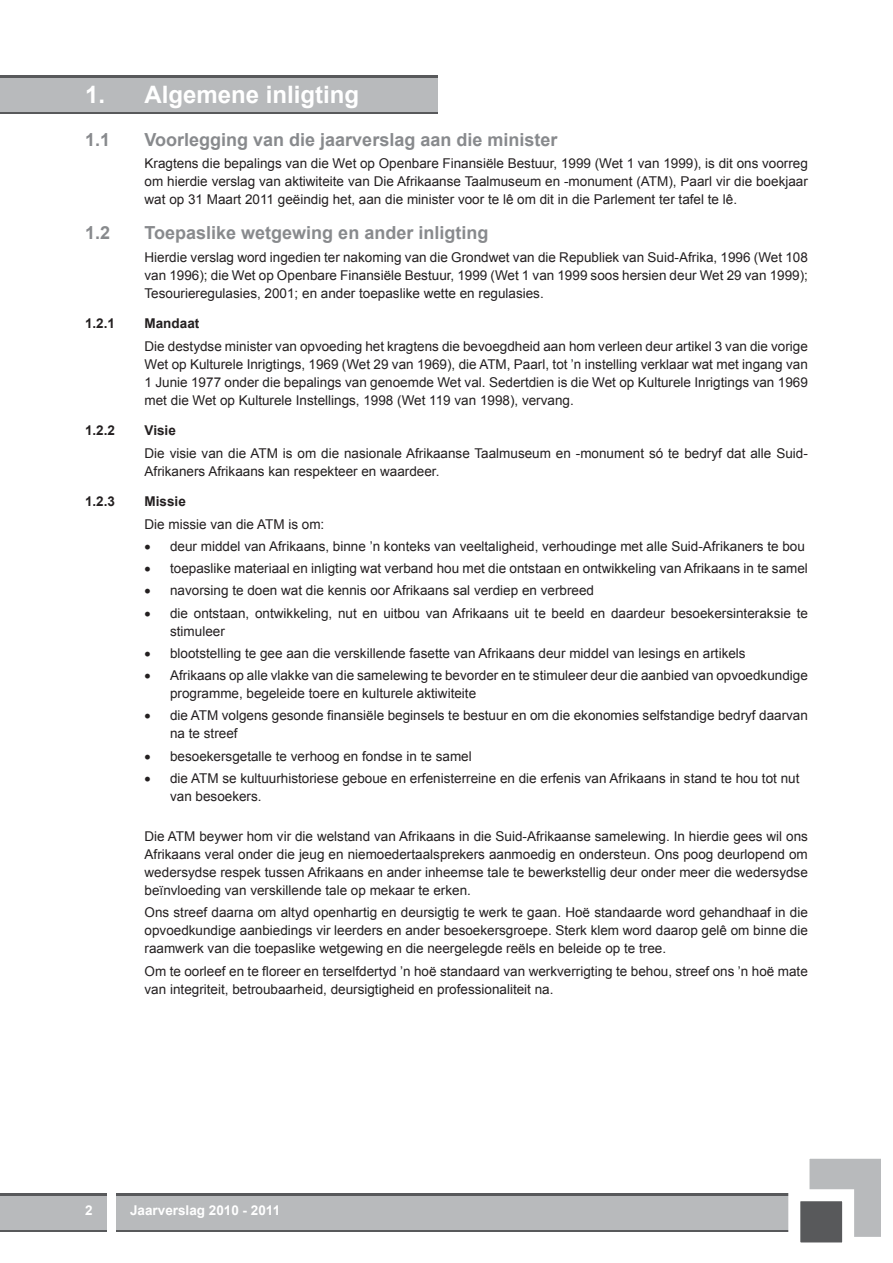
<style>
.page{position:relative;width:893px;height:1263px;background:#fff}
.page>*{position:absolute;margin:0;border:0;box-sizing:border-box;transform-origin:0 0}
.t1{font:700 24px "Arial";color:#fff}
.t2{font:700 18px "Arial";color:#888a8d}
.t3{font:13.5px/18px "Arial";color:#231f20}
.t4{font:700 13.5px "Arial";color:#231f20}
.t5{font:700 13.5px "Arial";color:#fff}
</style>
<div class="page">
<div style="left:0;top:76px;width:438px;height:38px;background:linear-gradient(to right,#58595b,#58595b)"></div>
<div style="left:0;top:78px;width:438px;height:33px;background:#b8babc"></div>
<div style="left:0;top:1194px;width:107px;height:38px;background:linear-gradient(to right,#58595b,#58595b)"></div>
<div style="left:0;top:1196px;width:107px;height:33px;background:#b8babc"></div>
<svg style="left:117px;top:1194px;width:671px;height:38px;fill:#58595b"></svg>
<div style="left:117px;top:1196px;width:776px;height:33px;background:#b8babc"></div>
<div style="left:803px;top:1153px;width:84px;height:90px;background:#b8babc"></div>
<div style="left:797px;top:1147px;width:96px;height:102px;border:12px solid #fff"></div>
<div style="left:794px;top:1195px;width:54px;height:53px;background:#58595b"></div>
<div style="left:788px;top:1189px;width:66px;height:65px;border:12px solid #fff"></div>
<h1 class="t1" style="left:85px;top:78px;width:276px">1. Algemene inligting</h1>
<h2 class="t2" style="left:85px;top:128px;width:27px">1.1</h2>
<h2 class="t2" style="left:145px;top:128px;width:414px">Voorlegging van die jaarverslag aan die minister</h2>
<p class="t3" style="left:145px;top:155px;width:665px;text-align:justify">Kragtens die bepalings van die Wet op Openbare Finansiële Bestuur, 1999 (Wet 1 van 1999), is dit ons voorreg om hierdie verslag van aktiwiteite van Die Afrikaanse Taalmuseum en -monument (ATM), Paarl vir die boekjaar wat op 31 Maart 2011 geëindig het, aan die minister voor te lê om dit in die Parlement ter tafel te lê.</p>
<h2 class="t2" style="left:85px;top:221px;width:27px">1.2</h2>
<h2 class="t2" style="left:145px;top:221px;width:345px">Toepaslike wetgewing en ander inligting</h2>
<p class="t3" style="left:85px;top:248px;width:36px">H</p>
<p class="t3" style="left:145px;top:248px;width:665px;text-align:justify;text-indent:10px">ierdie verslag word ingedien ter nakoming van die Grondwet van die Republiek van Suid-Afrika, 1996 (Wet 108 van 1996); die Wet op Openbare Finansiële Bestuur, 1999 (Wet 1 van 1999 soos hersien deur Wet 29 van 1999); Tesourieregulasies, 2001; en ander toepaslike wette en regulasies.</p>
<p class="t4" style="left:85px;top:315px;width:32px">1.2.1</p>
<p class="t4" style="left:145px;top:315px;width:56px">Mandaat</p>
<p class="t3" style="left:85px;top:337px;width:36px">D</p>
<p class="t3" style="left:145px;top:337px;width:665px;text-align:justify;text-indent:10px">ie destydse minister van opvoeding het kragtens die bevoegdheid aan hom verleen deur artikel 3 van die vorige Wet op Kulturele Inrigtings, 1969 (Wet 29 van 1969), die ATM, Paarl, tot ’n instelling verklaar wat met ingang van 1 Junie 1977 onder die bepalings van genoemde Wet val. Sedertdien is die Wet op Kulturele Inrigtings van 1969 met die Wet op Kulturele Instellings, 1998 (Wet 119 van 1998), vervang.</p>
<p class="t4" style="left:85px;top:422px;width:32px">1.2.2</p>
<p class="t4" style="left:145px;top:422px;width:33px">Visie</p>
<p class="t3" style="left:85px;top:444px;width:36px">D</p>
<p class="t3" style="left:145px;top:444px;width:665px;text-indent:10px">ie visie van die ATM is om die nasionale Afrikaanse Taalmuseum en -monument só te bedryf dat alle Suid-<br>Afrikaners Afrikaans kan respekteer en waardeer.</p>
<p class="t4" style="left:85px;top:493px;width:32px">1.2.3</p>
<p class="t4" style="left:145px;top:493px;width:43px">Missie</p>
<p class="t3" style="left:85px;top:515px;width:36px">D</p>
<p class="t3" style="left:154px;top:515px;width:172px">ie missie van die ATM is om:</p>
<p class="t3" style="left:145px;top:537px;width:662px">• deur middel van Afrikaans, binne ’n konteks van veeltaligheid, verhoudinge met alle Suid-Afrikaners te bou</p>
<p class="t3" style="left:145px;top:559px;width:665px">• toepaslike materiaal en inligting wat verband hou met die ontstaan en ontwikkeling van Afrikaans in te samel</p>
<p class="t3" style="left:145px;top:582px;width:451px">• navorsing te doen wat die kennis oor Afrikaans sal verdiep en verbreed</p>
<p class="t3" style="left:170px;top:604px;width:639px;text-indent:-26px">• die ontstaan, ontwikkeling, nut en uitbou van Afrikaans uit te beeld en daardeur besoekersinteraksie te stimuleer</p>
<p class="t3" style="left:145px;top:644px;width:603px">• blootstelling te gee aan die verskillende fasette van Afrikaans deur middel van lesings en artikels</p>
<p class="t3" style="left:170px;top:666px;width:639px;text-indent:-26px">• Afrikaans op alle vlakke van die samelewing te bevorder en te stimuleer deur die aanbied van opvoedkundige programme, begeleide toere en kulturele aktiwiteite</p>
<p class="t3" style="left:170px;top:707px;width:639px;text-indent:-26px">• die ATM volgens gesonde finansiële beginsels te bestuur en om die ekonomies selfstandige bedryf daarvan na te streef</p>
<p class="t3" style="left:145px;top:747px;width:329px">• besoekersgetalle te verhoog en fondse in te samel</p>
<p class="t3" style="left:170px;top:769px;width:631px;text-indent:-26px">• die ATM se kultuurhistoriese geboue en erfenisterreine en die erfenis van Afrikaans in stand te hou tot nut van besoekers.</p>
<p class="t3" style="left:145px;top:827px;width:665px;text-align:justify">Die ATM beywer hom vir die welstand van Afrikaans in die Suid-Afrikaanse samelewing. In hierdie gees wil ons Afrikaans veral onder die jeug en niemoedertaalsprekers aanmoedig en ondersteun. Ons poog deurlopend om wedersydse respek tussen Afrikaans en ander inheemse tale te bewerkstellig deur onder meer die wedersydse beïnvloeding van verskillende tale op mekaar te erken.</p>
<p class="t3" style="left:85px;top:904px;width:36px">O</p>
<p class="t3" style="left:145px;top:904px;width:665px;text-align:justify;text-indent:11px">ns streef daarna om altyd openhartig en deursigtig te werk te gaan. Hoë standaarde word gehandhaaf in die opvoedkundige aanbiedings vir leerders en ander besoekersgroepe. Sterk klem word daarop gelê om binne die raamwerk van die toepaslike wetgewing en die neergelegde reëls en beleide op te tree.</p>
<p class="t3" style="left:145px;top:962px;width:665px">Om te oorleef en te floreer en terselfdertyd ’n hoë standaard van werkverrigting te behou, streef ons ’n hoë mate van integriteit, betroubaarheid, deursigtigheid en professionaliteit na.</p>
<p class="t5" style="left:85px;top:1202px;width:9px">2</p>
<p class="t5" style="left:130px;top:1202px;width:152px">Jaarverslag 2010 - 2011</p>
</div>
